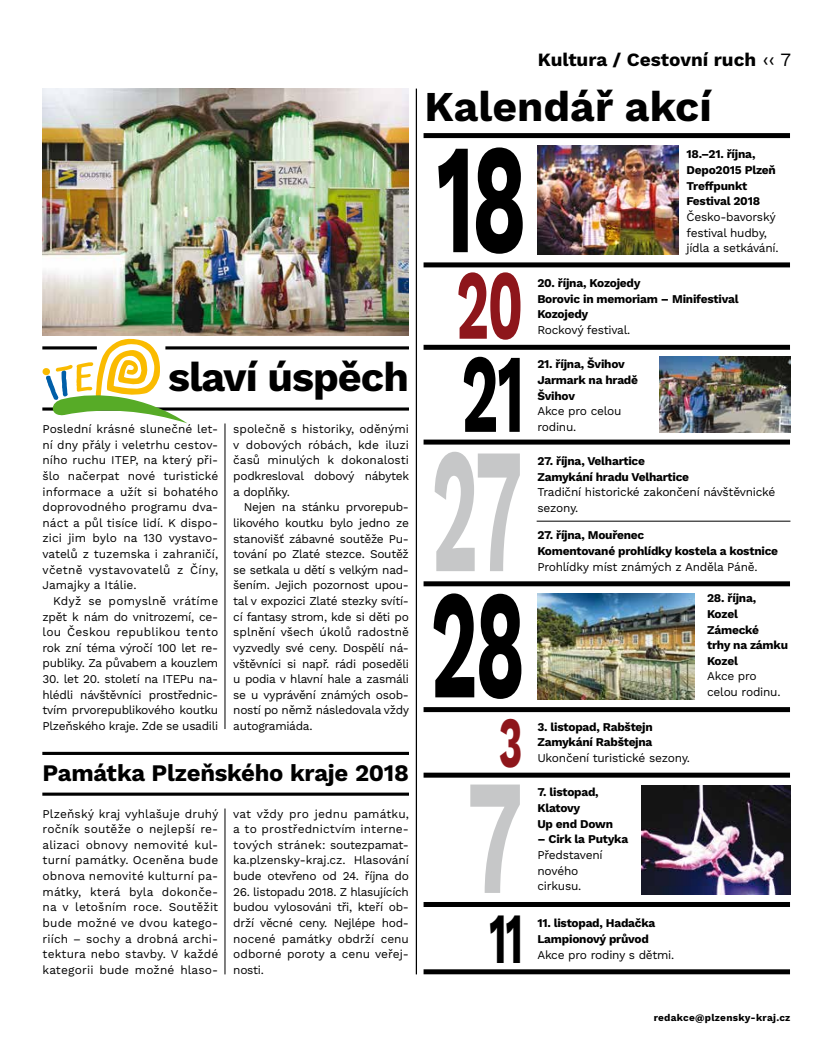
<style>
.page{position:relative;width:833px;height:1063px;background:#fff}
.page>*{position:absolute;margin:0;border:0;box-sizing:border-box;transform-origin:0 0}
.t1{font:700 178.25px "Work Sans";color:#c6c7c8;scale:.43 1}
.t2{font:700 164.25px "Work Sans";color:#c6c7c8;scale:.56 1}
.t3{font:700 156.75px "Work Sans";color:#000;scale:.56 1}
.t4{font:700 155.12px "Work Sans";color:#000;scale:.51 1}
.t5{font:700 112.12px "Work Sans";color:#000;scale:.56 1}
.t6{font:700 99px "Work Sans";color:#8e161b;scale:.56 1}
.t7{font:700 72px "Work Sans";color:#000;scale:.56 1}
.t8{font:700 42.5px "Work Sans";color:#000}
.t9{font:700 41.25px "Work Sans";letter-spacing:-.025em;color:#000}
.t10{font:700 23.75px "Work Sans";letter-spacing:-.01em;color:#000}
.t11{font:700 18.75px "Work Sans";color:#000}
.t12{font:11.88px/15.6px "Work Sans";letter-spacing:-.02em;color:#000;text-align:justify}
.t13{font:700 11.88px/15.6px "Work Sans";letter-spacing:-.02em;color:#000}
.t14{font:700 10px "Work Sans";letter-spacing:.025em;color:#000}
.s1{font-weight:400}
</style>
<div class="page">
<img style="left:43px;top:89px;width:366px;height:247px">
<hr style="left:42px;top:346px;width:55px;height:3px;background:#000">
<svg style="left:42px;top:407px;width:367px;height:4px"></svg>
<hr style="left:42px;top:752px;width:367px;height:3px;background:#000">
<hr style="left:42px;top:793px;width:367px;height:3px;background:#000">
<hr style="left:416px;top:89px;width:1px;height:885px;background:#000">
<div style="left:423px;top:133px;width:367px;height:5px;background:#000"></div>
<div style="left:423px;top:262px;width:367px;height:5px;background:#000"></div>
<div style="left:423px;top:345px;width:367px;height:5px;background:#000"></div>
<div style="left:423px;top:581px;width:367px;height:5px;background:#000"></div>
<div style="left:423px;top:440px;width:367px;height:5px;background:#000"></div>
<div style="left:423px;top:707px;width:367px;height:5px;background:#000"></div>
<div style="left:423px;top:773px;width:367px;height:5px;background:#000"></div>
<div style="left:423px;top:902px;width:367px;height:5px;background:#000"></div>
<div style="left:423px;top:969px;width:367px;height:5px;background:#000"></div>
<svg style="left:43px;top:339px;width:144px;height:84px"></svg>
<hr style="left:165px;top:346px;width:244px;height:3px;background:#000">
<hr style="left:536px;top:521px;width:254px;height:1px;background:#000">
<img style="left:537px;top:593px;width:157px;height:106px">
<img style="left:537px;top:146px;width:141px;height:109px">
<img style="left:641px;top:785px;width:149px;height:110px">
<img style="left:659px;top:357px;width:131px;height:75px">
<hr style="left:225px;top:423px;width:1px;height:306px;background:#000">
<hr style="left:225px;top:809px;width:1px;height:165px;background:#000">
<h3 class="t9" style="left:168px;top:353px;width:242px">slaví úspěch</h3>
<p class="t12" style="left:43px;top:422px;width:177px">Poslední krásné slunečné let&shy;ní dny přály i veletrhu cestov&shy;ního ruchu ITEP, na který při&shy;šlo načerpat nové turistické informace a užít si bohatého doprovodného programu dva&shy;náct a půl tisíce lidí. K dispo&shy;zici jim bylo na 130 vystavo&shy;vatelů z tuzemska i zahraničí, včetně vystavovatelů z Číny, Jamajky a Itálie.</p>
<p class="t12" style="left:43px;top:594px;width:177px;text-indent:11px">Když se pomyslně vrátíme zpět k nám do vnitrozemí, ce&shy;lou Českou republikou tento rok zní téma výročí 100 let re&shy;publiky. Za půvabem a kouzlem</p>
<p class="t12" style="left:43px;top:672px;width:177px">30. let 20. století na ITEPu na&shy;hlédli návštěvníci prostřednic&shy;tvím prvorepublikového koutku Plzeňského kraje. Zde se usadili</p>
<p class="t12" style="left:233px;top:422px;width:177px">společně s historiky, oděnými v dobových róbách, kde iluzi časů minulých k dokonalosti podkresloval dobový nábytek a doplňky.</p>
<p class="t12" style="left:233px;top:500px;width:177px;text-indent:11px">Nejen na stánku prvorepub&shy;likového koutku bylo jedno ze stanovišť zábavné soutěže Pu&shy;tování po Zlaté stezce. Soutěž se setkala u dětí s velkým nad&shy;šením. Jejich pozornost upou&shy;tal v expozici Zlaté stezky svítí&shy;cí fantasy strom, kde si děti po splnění všech úkolů radostně vyzvedly své ceny. Dospělí ná&shy;vštěvníci si např. rádi poseděli u podia v hlavní hale a zasmáli se u vyprávění známých osob&shy;ností po němž následovala vždy autogramiáda.</p>
<h3 class="t10" style="left:42px;top:760px;width:368px">Památka Plzeňského kraje 2018</h3>
<p class="t12" style="left:43px;top:806px;width:177px">Plzeňský kraj vyhlašuje druhý ročník soutěže o nejlepší re&shy;alizaci obnovy nemovité kul&shy;turní památky. Oceněna bude obnova nemovité kulturní pa&shy;mátky, která byla dokonče&shy;na v letošním roce. Soutěžit bude možné ve dvou katego&shy;riích – sochy a drobná archi&shy;tektura nebo stavby. V každé kategorii bude možné hlaso-</p>
<p class="t12" style="left:233px;top:806px;width:177px">vat vždy pro jednu památku, a to prostřednictvím interne&shy;tových stránek: soutezpamat&shy;ka.plzensky-kraj.cz. Hlasování bude otevřeno od 24. října do</p>
<p class="t12" style="left:233px;top:884px;width:177px">26. listopadu 2018. Z hlasujících budou vylosováni tři, kteří ob&shy;drží věcné ceny. Nejlépe hod&shy;nocené památky obdrží cenu odborné poroty a cenu veřej&shy;nosti.</p>
<h3 class="t11" style="left:538px;top:48px;width:255px">Kultura / Cestovní ruch <span class="s1">‹‹ 7</span></h3>
<h3 class="t8" style="left:424px;top:82px;width:289px">Kalendář akcí</h3>
<h3 class="t3" style="left:436px;top:108px;width:163px">18</h3>
<h3 class="t6" style="left:456px;top:248px;width:121px">20</h3>
<p class="t13" style="left:686px;top:147px;width:91px">18.–21. října,<br>Depo2015 Plzeň<br>Treffpunkt<br>Festival 2018</p>
<p class="t12" style="left:686px;top:210px;width:94px;text-align:left">Česko-bavorský festival hudby, jídla a setkávání.</p>
<p class="t13" style="left:537px;top:276px;width:203px">20. října, Kozojedy<br>Borovic in memoriam – Minifestival<br>Kozojedy</p>
<p class="t12" style="left:537px;top:323px;width:94px">Rockový festival.</p>
<h3 class="t5" style="left:461px;top:329px;width:114px">21</h3>
<h1 class="t1" style="left:432px;top:407px;width:212px">27</h1>
<h3 class="t4" style="left:430px;top:555px;width:186px">2 8<sub>3</sub></h3>
<h2 class="t2" style="left:466px;top:742px;width:102px">7</h2>
<h3 class="t7" style="left:489px;top:897px;width:62px">11</h3>
<p class="t13" style="left:537px;top:357px;width:102px">21. října, Švihov<br>Jarmark na hradě<br>Švihov</p>
<p class="t12" style="left:537px;top:404px;width:86px">Akce pro celou rodinu.</p>
<p class="t13" style="left:537px;top:454px;width:153px">27. října, Velhartice<br>Zamykání hradu Velhartice</p>
<p class="t12" style="left:537px;top:485px;width:240px">Tradiční historické zakončení návštěvnické sezony.</p>
<p class="t13" style="left:537px;top:528px;width:242px">27. října, Mouřenec<br>Komentované prohlídky kostela a kostnice</p>
<p class="t12" style="left:537px;top:559px;width:222px">Prohlídky míst známých z Anděla Páně.</p>
<p class="t13" style="left:537px;top:720px;width:117px">3. listopad, Rabštejn<br>Zamykání Rabštejna</p>
<p class="t12" style="left:537px;top:751px;width:154px">Ukončení turistické sezony.</p>
<p class="t13" style="left:537px;top:785px;width:77px">7. listopad,<br>Klatovy<br>Up end Down</p>
<p class="t13" style="left:537px;top:832px;width:92px">– Cirk la Putyka</p>
<p class="t12" style="left:537px;top:848px;width:67px;text-align:left">Představení nového cirkusu.</p>
<p class="t13" style="left:537px;top:916px;width:120px">11. listopad, Hadačka<br>Lampionový průvod</p>
<p class="t12" style="left:537px;top:947px;width:138px">Akce pro rodiny s dětmi.</p>
<p class="t13" style="left:707px;top:591px;width:82px">28. října,<br>Kozel<br>Zámecké<br>trhy na zámku<br>Kozel</p>
<p class="t12" style="left:707px;top:669px;width:75px">Akce pro celou rodinu.</p>
<p class="t14" style="left:653px;top:1012px;width:138px">redakce@plzensky-kraj.cz</p>
</div>
